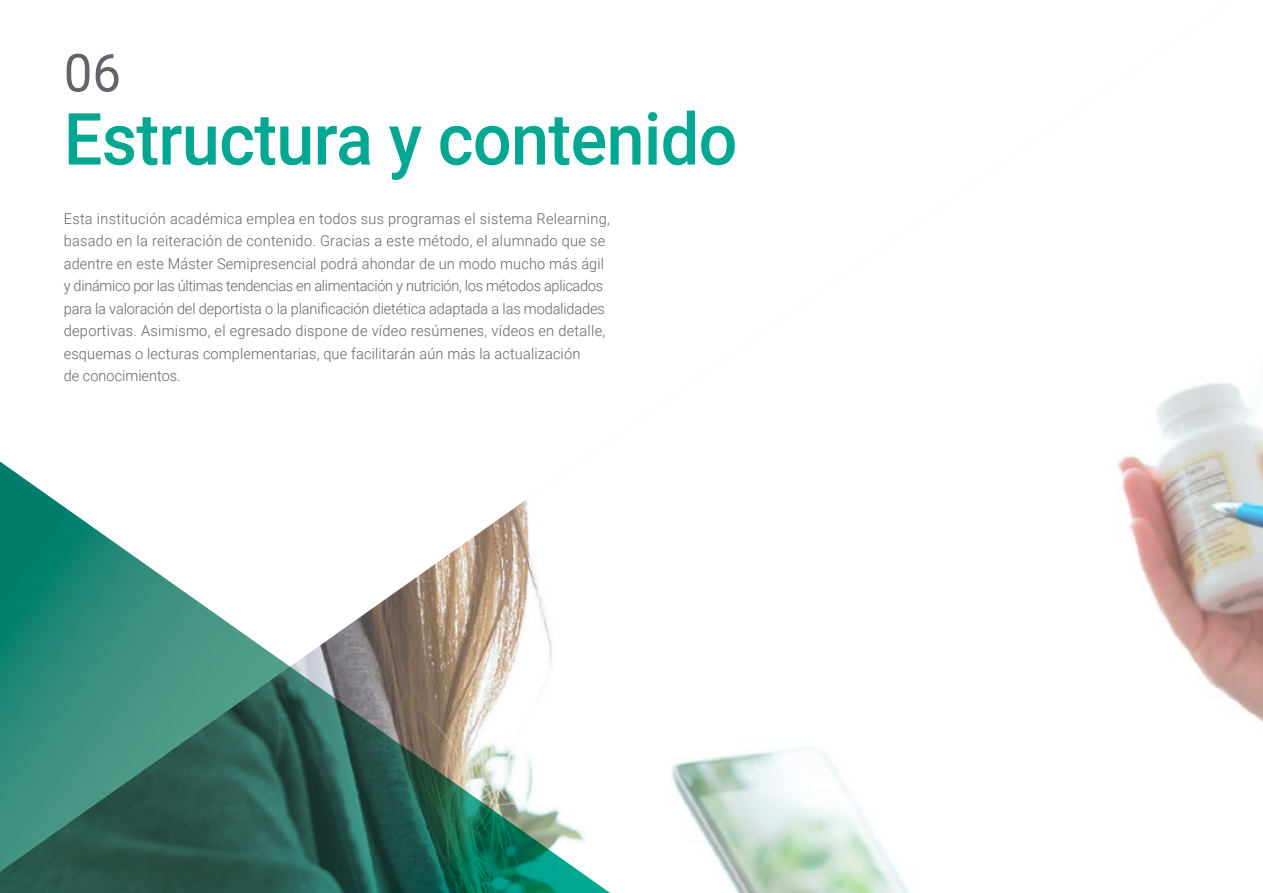
<style>
.page{position:relative;width:1263px;height:893px;background:#fff}
.page>*{position:absolute;margin:0;border:0;box-sizing:border-box;transform-origin:0 0}
.t1{font:500 72px "Roboto";letter-spacing:-.01em;color:#00a791;scale:.95 1}
.t2{font:52.5px "Roboto";color:#61646a}
.t3{font:300 15px/22.5px "Roboto";letter-spacing:.01em;color:#61646a}
</style>
<div class="page">
<img style="left:671px;top:382px;width:592px;height:511px">
<svg style="left:0;top:461px;width:610px;height:432px"></svg>
<h2 class="t2" style="left:64px;top:36px;width:59px">06</h2>
<h1 class="t1" style="left:64px;top:89px;width:711px">Estructura y contenido</h1>
<p class="t3" style="left:64px;top:206px;width:547px">Esta institución académica emplea en todos sus programas el sistema Relearning, basado en la reiteración de contenido. Gracias a este método, el alumnado que se adentre en este Máster Semipresencial podrá ahondar de un modo mucho más ágil y dinámico por las últimas tendencias en alimentación y nutrición, los métodos aplicados para la valoración del deportista o la planificación dietética adaptada a las modalidades deportivas. Asimismo, el egresado dispone de vídeo resúmenes, vídeos en detalle, esquemas o lecturas complementarias, que facilitarán aún más la actualización<br>de conocimientos.</p>
</div>
